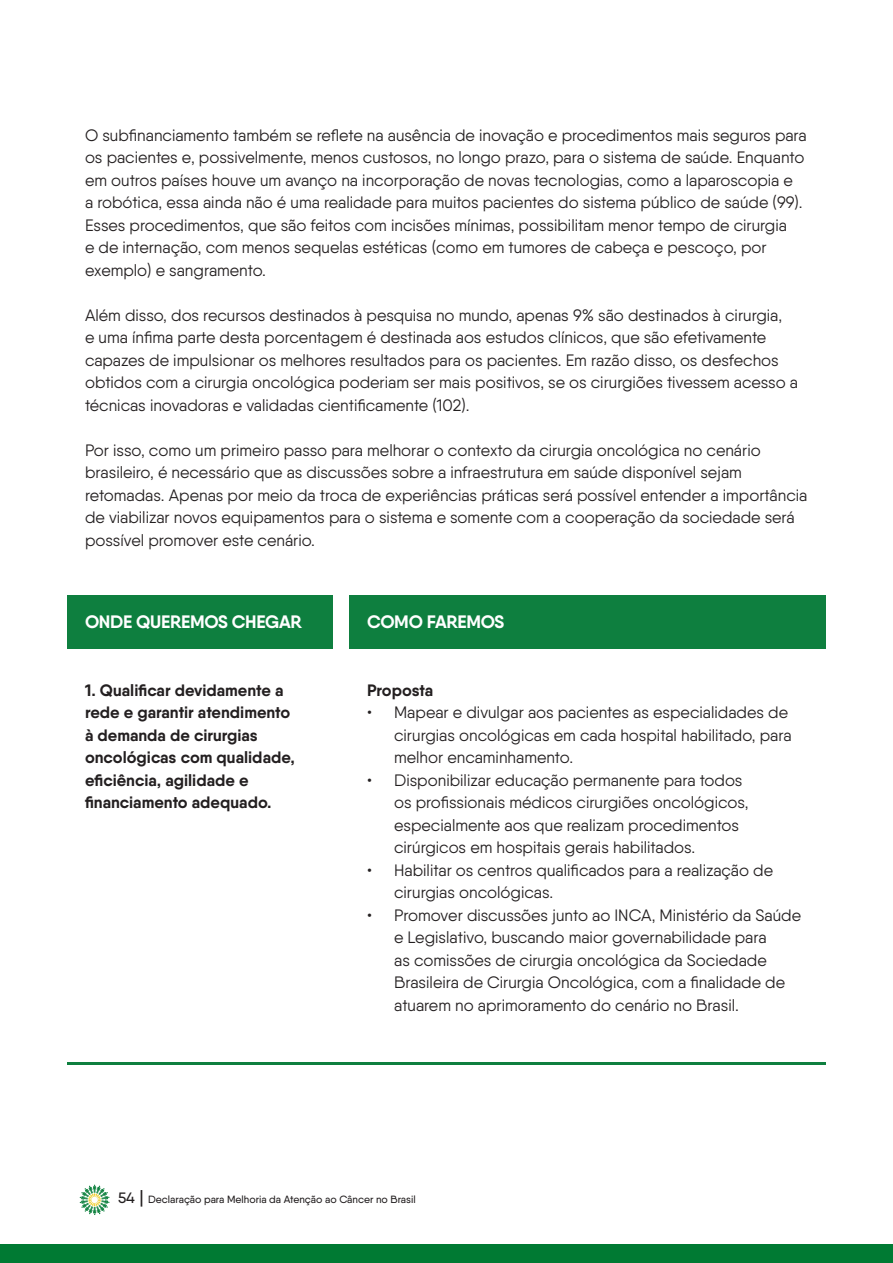
<style>
.page{position:relative;width:893px;height:1263px;background:#fff}
.page>*{position:absolute;margin:0;border:0;box-sizing:border-box;transform-origin:0 0}
.t1{font:700 18px "Qanelas";letter-spacing:-.015em;color:#fff}
.t2{font:16.5px/22.5px "Qanelas";color:#231f20}
.t3{font:700 16.5px/22.5px "Qanelas";color:#231f20}
.t4{font:500 10.5px "Qanelas";color:#231f20}
.s1{font-size:15px}
.s2{font-size:18px}
</style>
<div class="page">
<svg style="left:80px;top:1184px;width:30px;height:31px"></svg>
<div style="left:0;top:1244px;width:893px;height:19px;background:#007a33"></div>
<div style="left:67px;top:595px;width:759px;height:54px;background:#0e7f3f"></div>
<hr style="left:67px;top:1062px;width:759px;height:2px;background:#0e7f3f">
<div style="left:333px;top:587px;width:16px;height:67px;background:#fff"></div>
<p class="t2" style="left:85px;top:124px;width:723px">O subfinanciamento também se reflete na ausência de inovação e procedimentos mais seguros para os pacientes e, possivelmente, menos custosos, no longo prazo, para o sistema de saúde. Enquanto em outros países houve um avanço na incorporação de novas tecnologias, como a laparoscopia e<br>a robótica, essa ainda não é uma realidade para muitos pacientes do sistema público de saúde (99).<br>Esses procedimentos, que são feitos com incisões mínimas, possibilitam menor tempo de cirurgia<br>e de internação, com menos sequelas estéticas (como em tumores de cabeça e pescoço, por exemplo) e sangramento.</p>
<p class="t2" style="left:85px;top:304px;width:714px">Além disso, dos recursos destinados à pesquisa no mundo, apenas 9% são destinados à cirurgia,<br>e uma ínfima parte desta porcentagem é destinada aos estudos clínicos, que são efetivamente capazes de impulsionar os melhores resultados para os pacientes. Em razão disso, os desfechos obtidos com a cirurgia oncológica poderiam ser mais positivos, se os cirurgiões tivessem acesso a técnicas inovadoras e validadas cientificamente (102).</p>
<p class="t2" style="left:85px;top:439px;width:724px">Por isso, como um primeiro passo para melhorar o contexto da cirurgia oncológica no cenário brasileiro, é necessário que as discussões sobre a infraestrutura em saúde disponível sejam retomadas. Apenas por meio da troca de experiências práticas será possível entender a importância de viabilizar novos equipamentos para o sistema e somente com a cooperação da sociedade será possível promover este cenário.</p>
<p class="t1" style="left:85px;top:611px;width:218px">ONDE QUEREMOS CHEGAR</p>
<p class="t3" style="left:85px;top:678px;width:211px">1. Qualificar devidamente a rede e garantir atendimento à demanda de cirurgias oncológicas com qualidade, eficiência, agilidade e financiamento adequado.</p>
<p class="t1" style="left:367px;top:611px;width:139px">COMO FAREMOS</p>
<p class="t3" style="left:367px;top:678px;width:68px">Proposta</p>
<p class="t2" style="left:394px;top:701px;width:399px;text-indent:-27px">• Mapear e divulgar aos pacientes as especialidades de cirurgias oncológicas em cada hospital habilitado, para melhor encaminhamento.</p>
<p class="t2" style="left:394px;top:768px;width:356px;text-indent:-27px">• Disponibilizar educação permanente para todos os profissionais médicos cirurgiões oncológicos, especialmente aos que realizam procedimentos cirúrgicos em hospitais gerais habilitados.</p>
<p class="t2" style="left:394px;top:858px;width:380px;text-indent:-27px">• Habilitar os centros qualificados para a realização de cirurgias oncológicas.</p>
<p class="t2" style="left:394px;top:903px;width:408px;text-indent:-27px">• Promover discussões junto ao INCA, Ministério da Saúde e Legislativo, buscando maior governabilidade para<br>as comissões de cirurgia oncológica da Sociedade Brasileira de Cirurgia Oncológica, com a finalidade de atuarem no aprimoramento do cenário no Brasil.</p>
<p class="t4" style="left:118px;top:1193px;width:299px"><span class="s1">54</span> <span class="s2">|</span> Declaração para Melhoria da Atenção ao Câncer no Brasil</p>
</div>
